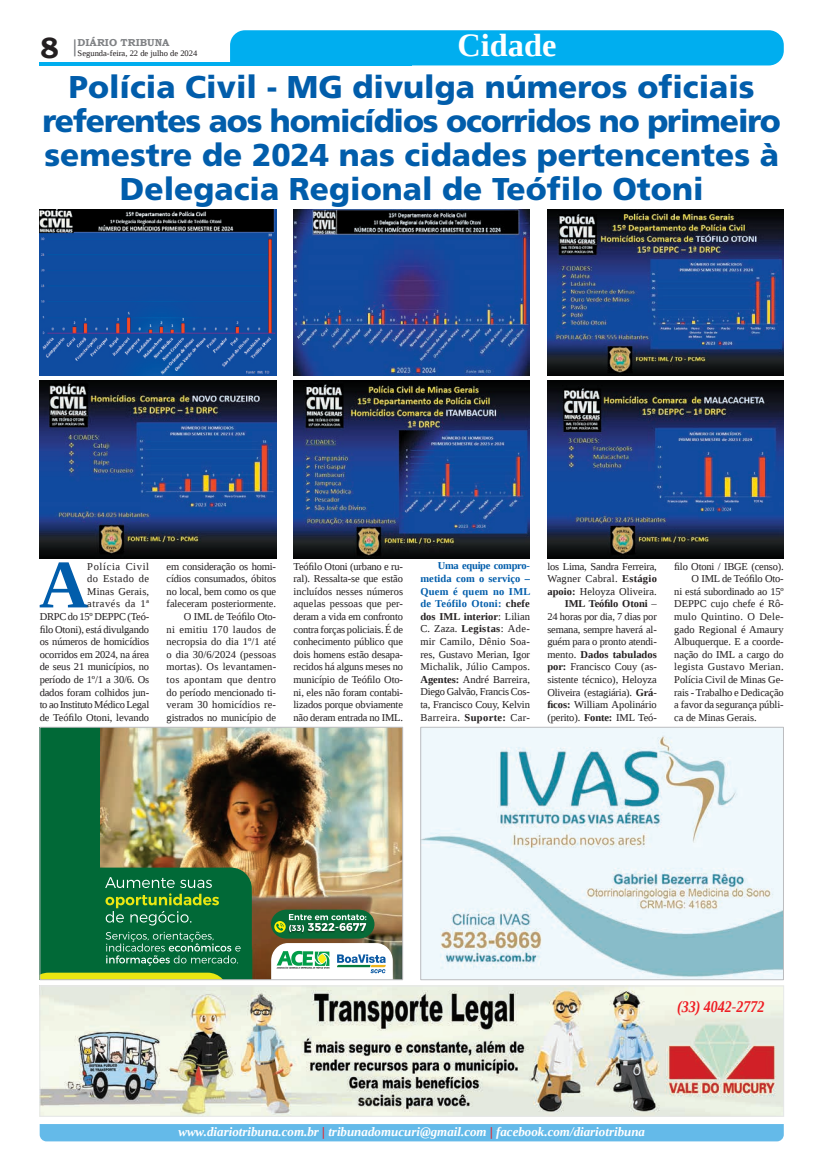
<style>
.page{position:relative;width:821px;height:1166px;background:#fff}
.page>*{position:absolute;margin:0;border:0;box-sizing:border-box;transform-origin:0 0}
.t1{font:700 68.25px "Liberation Serif";color:#015dab}
.t2{font:700 32.38px "Liberation Serif";color:#fff}
.t3{font:900 31.5px/34.1px "Frutiger LT Std";color:#015dab;text-align:center}
.t4{font:700 29.31px "Bookman Old Style";color:#231f20}
.t5{font:italic 700 16.45px "Liberation Serif";color:#ee1d23;scale:.85 1}
.t6{font:italic 700 12.95px "Liberation Serif";color:#fff}
.t7{font:10.5px/12.6px "Liberation Serif";letter-spacing:-.015em;color:#231f20;text-align:right}
.t8{font:10.5px "Liberation Serif";letter-spacing:.025em;color:#231f20}
.t9{font:10.5px "Liberation Serif";letter-spacing:.005em;color:#231f20}
.t10{font:700 10.06px "Bookman Old Style";color:#808285}
.t11{font:8.4px "Liberation Serif";color:#231f20}
.s1{font-weight:700;color:#015dab}
.s2{font-weight:700}
.s3{color:#ee1d23}
</style>
<div class="page">
<img style="left:40px;top:210px;width:236px;height:165px">
<img style="left:294px;top:210px;width:236px;height:165px">
<img style="left:547px;top:210px;width:237px;height:165px">
<img style="left:40px;top:381px;width:236px;height:177px">
<img style="left:294px;top:381px;width:236px;height:177px">
<img style="left:547px;top:381px;width:237px;height:177px">
<svg style="left:74px;top:39px;width:2px;height:17px"></svg>
<hr style="left:40px;top:62px;width:372px;height:3px;background:#00aeef">
<div style="left:230px;top:30px;width:554px;height:35px;background:#00aeef"></div>
<div style="left:40px;top:1124px;width:744px;height:17px;background:#64bae9"></div>
<div style="left:40px;top:727px;width:363px;height:253px;background:#016937"></div>
<img style="left:100px;top:729px;width:301px;height:249px">
<svg style="left:42px;top:867px;width:210px;height:111px"></svg>
<img style="left:271px;top:909px;width:122px;height:69px">
<div style="left:40px;top:727px;width:363px;height:253px;border:1px solid #bcbdc0"></div>
<img style="left:42px;top:988px;width:740px;height:126px">
<div style="left:40px;top:986px;width:744px;height:130px;border:1px solid #e6e7e9"></div>
<img style="left:422px;top:729px;width:360px;height:249px">
<div style="left:420px;top:727px;width:364px;height:253px;border:1px solid #bcbdc0"></div>
<h2 class="t2" style="left:457px;top:24px;width:100px">Cidade</h2>
<h3 class="t3" style="left:43px;top:70px;width:740px">Polícia Civil - MG divulga números oficiais referentes aos homicídios ocorridos no primeiro semestre de 2024 nas cidades pertencentes à Delegacia Regional de Teófilo Otoni</h3>
<p class="t10" style="left:78px;top:35px;width:93px">DIÁRIO TRIBUNA</p>
<h3 class="t4" style="left:40px;top:27px;width:21px">8</h3>
<p class="t11" style="left:78px;top:48px;width:121px">Segunda-feira, 22 de julho de 2024</p>
<p class="t7" style="left:40px;top:560px;width:111px">Polícia Civil<br>do Estado de<br>Minas Gerais,<br>através da 1ª<br>DRPC do 15º DEPPC (Teó&shy;filo Otoni), está divulgando os números de homicídios ocorridos em 2024, na área de seus 21 municípios, no período de 1º/1 a 30/6. Os dados foram colhidos jun&shy;to ao Instituto Médico Legal de Teófilo Otoni, levando</p>
<p class="t7" style="left:167px;top:560px;width:111px">em consideração os homi&shy;cídios consumados, óbitos no local, bem como os que faleceram posteriormente.<br>O IML de Teófilo Oto-<br>ni emitiu 170 laudos de necropsia do dia 1º/1 até o dia 30/6/2024 (pessoas mortas). Os levantamen&shy;tos apontam que dentro do período mencionado ti&shy;veram 30 homicídios re&shy;gistrados no município de</p>
<p class="t7" style="left:294px;top:560px;width:111px;text-align:justify">Teófilo Otoni (urbano e ru&shy;ral). Ressalta-se que estão incluídos nesses números aquelas pessoas que per&shy;deram a vida em confronto contra forças policiais. É de conhecimento público que dois homens estão desapa&shy;recidos há alguns meses no município de Teófilo Oto&shy;ni, eles não foram contabi&shy;lizados porque obviamente não deram entrada no IML.</p>
<p class="t7" style="left:420px;top:559px;width:112px;text-align:justify;text-indent:17px"><span class="s1">Uma equipe compro&shy;metida com o serviço – Quem é quem no IML de Teófilo Otoni:</span> <span class="s2">chefe dos IML interior</span>: Lilian C. Zaza. <span class="s2">Legistas</span>: Ade&shy;mir Camilo, Dênio Soa&shy;res, Gustavo Merian, Igor Michalik, Júlio Campos.<br><span class="s2">Agentes:</span> André Barreira, Diego Galvão, Francis Cos&shy;ta, Francisco Couy, Kelvin Barreira. <span class="s2">Suporte:</span> Car-</p>
<p class="t7" style="left:547px;top:560px;width:111px">los Lima, Sandra Ferreira,<br>Wagner Cabral. <span class="s2">Estágio apoio:</span> Heloyza Oliveira.<br><span class="s2">IML Teófilo Otoni</span> –<br>24 horas por dia, 7 dias por semana, sempre haverá al&shy;guém para o pronto atendi&shy;mento. <span class="s2">Dados tabulados por:</span> Francisco Couy (as&shy;sistente técnico), Heloyza<br>Oliveira (estagiária). <span class="s2">Grá&shy;ficos:</span> William Apolinário (perito). <span class="s2">Fonte:</span> IML Teó-</p>
<p class="t7" style="left:674px;top:560px;width:111px">filo Otoni / IBGE (censo).</p>
<h1 class="t1" style="left:39px;top:538px;width:51px">A</h1>
<p class="t7" style="left:692px;top:572px;width:94px">O IML de Teófilo Oto-</p>
<p class="t7" style="left:674px;top:585px;width:111px">ni está subordinado ao 15º</p>
<p class="t7" style="left:674px;top:597px;width:111px">DEPPC cujo chefe é Rô-</p>
<p class="t8" style="left:674px;top:610px;width:111px">mulo Quintino. O Dele-</p>
<p class="t9" style="left:674px;top:622px;width:111px">gado Regional é Amaury</p>
<p class="t7" style="left:674px;top:635px;width:111px">Albuquerque. E a coorde-</p>
<p class="t7" style="left:674px;top:648px;width:111px">nação do IML a cargo do</p>
<p class="t8" style="left:674px;top:660px;width:111px">legista Gustavo Merian.</p>
<p class="t7" style="left:674px;top:673px;width:111px">Polícia Civil de Minas Ge-</p>
<p class="t7" style="left:674px;top:686px;width:111px">rais - Trabalho e Dedicação</p>
<p class="t7" style="left:674px;top:698px;width:111px">a favor da segurança públi-</p>
<p class="t7" style="left:674px;top:711px;width:84px">ca de Minas Gerais.</p>
<h3 class="t5" style="left:677px;top:995px;width:104px">(33) 4042-2772</h3>
<p class="t6" style="left:178px;top:1123px;width:468px">www.diariotribuna.com.br <span class="s3">|</span> tribunadomucuri@gmail.com <span class="s3">|</span> facebook.com/diariotribuna</p>
</div>
